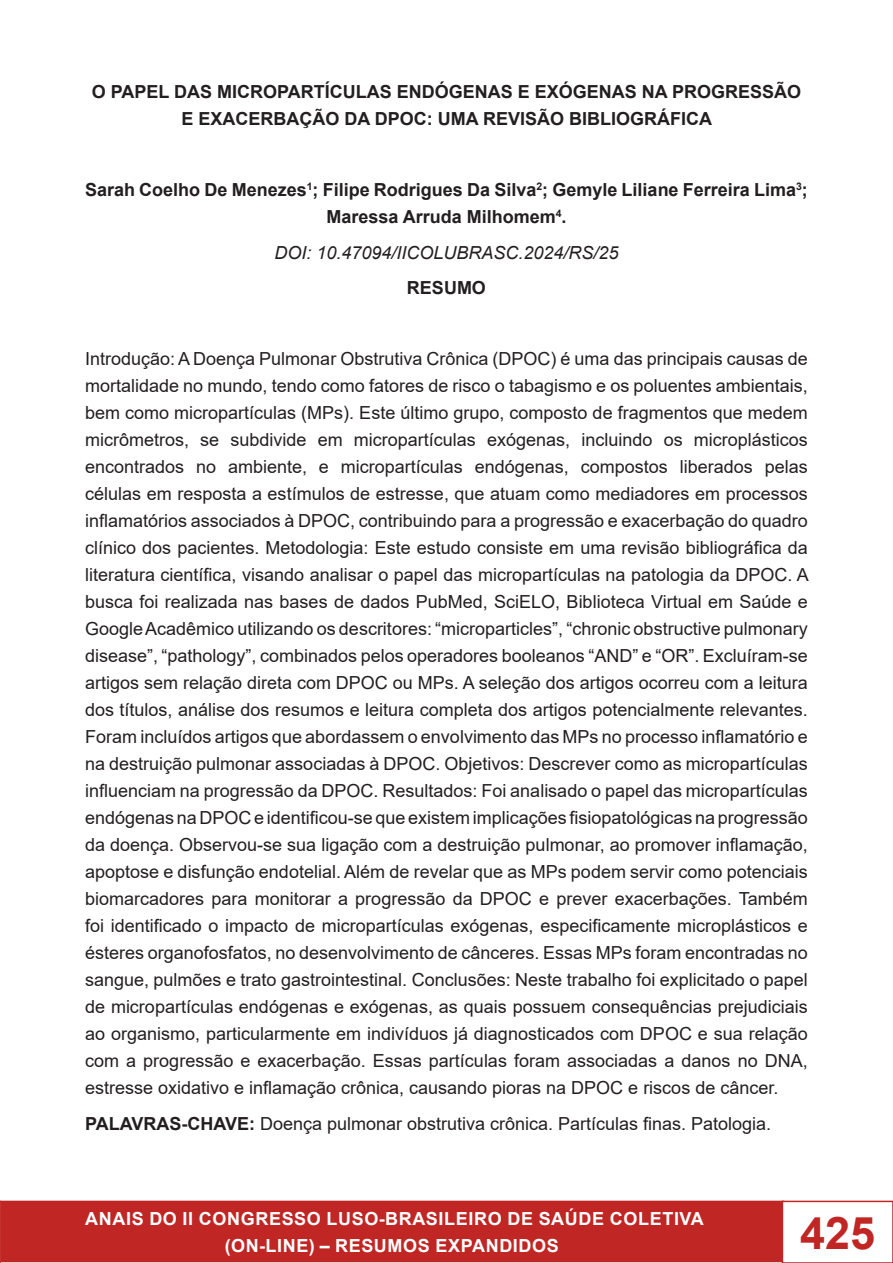
<style>
.page{position:relative;width:893px;height:1263px;background:#fff}
.page>*{position:absolute;margin:0;border:0;box-sizing:border-box;transform-origin:0 0}
.t1{font:700 45px "Arial";color:#bf2624}
.t2{font:18px/27px "Arial";color:#231f20;text-align:justify}
.t3{font:700 18px/27px "Arial";color:#231f20;text-align:center}
.t4{font:700 18px/27px "Arial";letter-spacing:.035em;color:#fff;text-align:center}
.t5{font:italic 18px "Arial";color:#231f20}
.s1{font-weight:700}
</style>
<div class="page">
<div style="left:1px;top:1201px;width:782px;height:60px;background:#bf2624"></div>
<div style="left:0;top:1201px;width:784px;height:61px;border:2px solid #bf2624"></div>
<svg style="left:0;top:1201px;width:1px;height:62px"></svg>
<div style="left:782px;top:1201px;width:111px;height:62px;border:2px solid #bf2624"></div>
<p class="t3" style="left:92px;top:79px;width:711px">O PAPEL DAS MICROPARTÍCULAS ENDÓGENAS E EXÓGENAS NA PROGRESSÃO<br>E EXACERBAÇÃO DA DPOC: UMA REVISÃO BIBLIOGRÁFICA</p>
<p class="t3" style="left:85px;top:177px;width:724px">Sarah Coelho De Menezes<sup>1</sup>; Filipe Rodrigues Da Silva<sup>2</sup>; Gemyle Liliane Ferreira Lima<sup>3</sup>;<br>Maressa Arruda Milhomem<sup>4</sup>.</p>
<p class="t5" style="left:274px;top:241px;width:346px">DOI: 10.47094/IICOLUBRASC.2024/RS/25</p>
<p class="t3" style="left:407px;top:275px;width:81px">RESUMO</p>
<p class="t2" style="left:85px;top:345px;width:725px">Introdução: A Doença Pulmonar Obstrutiva Crônica (DPOC) é uma das principais causas de mortalidade no mundo, tendo como fatores de risco o tabagismo e os poluentes ambientais, bem como micropartículas (MPs). Este último grupo, composto de fragmentos que medem micrômetros, se subdivide em micropartículas exógenas, incluindo os microplásticos encontrados no ambiente, e micropartículas endógenas, compostos liberados pelas células em resposta a estímulos de estresse, que atuam como mediadores em processos inflamatórios associados à DPOC, contribuindo para a progressão e exacerbação do quadro clínico dos pacientes. Metodologia: Este estudo consiste em uma revisão bibliográfica da literatura científica, visando analisar o papel das micropartículas na patologia da DPOC. A busca foi realizada nas bases de dados PubMed, SciELO, Biblioteca Virtual em Saúde e Google Acadêmico utilizando os descritores: “microparticles”, “chronic obstructive pulmonary disease”, “pathology”, combinados pelos operadores booleanos “AND” e “OR”. Excluíram-se artigos sem relação direta com DPOC ou MPs. A seleção dos artigos ocorreu com a leitura dos títulos, análise dos resumos e leitura completa dos artigos potencialmente relevantes.<br>Foram incluídos artigos que abordassem o envolvimento das MPs no processo inflamatório e na destruição pulmonar associadas à DPOC. Objetivos: Descrever como as micropartículas influenciam na progressão da DPOC. Resultados: Foi analisado o papel das micropartículas endógenas na DPOC e identificou-se que existem implicações fisiopatológicas na progressão da doença. Observou-se sua ligação com a destruição pulmonar, ao promover inflamação, apoptose e disfunção endotelial. Além de revelar que as MPs podem servir como potenciais biomarcadores para monitorar a progressão da DPOC e prever exacerbações. Também foi identificado o impacto de micropartículas exógenas, especificamente microplásticos e ésteres organofosfatos, no desenvolvimento de cânceres. Essas MPs foram encontradas no sangue, pulmões e trato gastrointestinal. Conclusões: Neste trabalho foi explicitado o papel de micropartículas endógenas e exógenas, as quais possuem consequências prejudiciais ao organismo, particularmente em indivíduos já diagnosticados com DPOC e sua relação com a progressão e exacerbação. Essas partículas foram associadas a danos no DNA, estresse oxidativo e inflamação crônica, causando pioras na DPOC e riscos de câncer.</p>
<p class="t2" style="left:85px;top:1110px;width:688px"><span class="s1">PALAVRAS-CHAVE:</span> Doença pulmonar obstrutiva crônica. Partículas finas. Patologia.</p>
<p class="t4" style="left:85px;top:1205px;width:620px">ANAIS DO II CONGRESSO LUSO-BRASILEIRO DE SAÚDE COLETIVA (ON-LINE) – RESUMOS EXPANDIDOS</p>
<h1 class="t1" style="left:800px;top:1201px;width:77px">425</h1>
</div>
